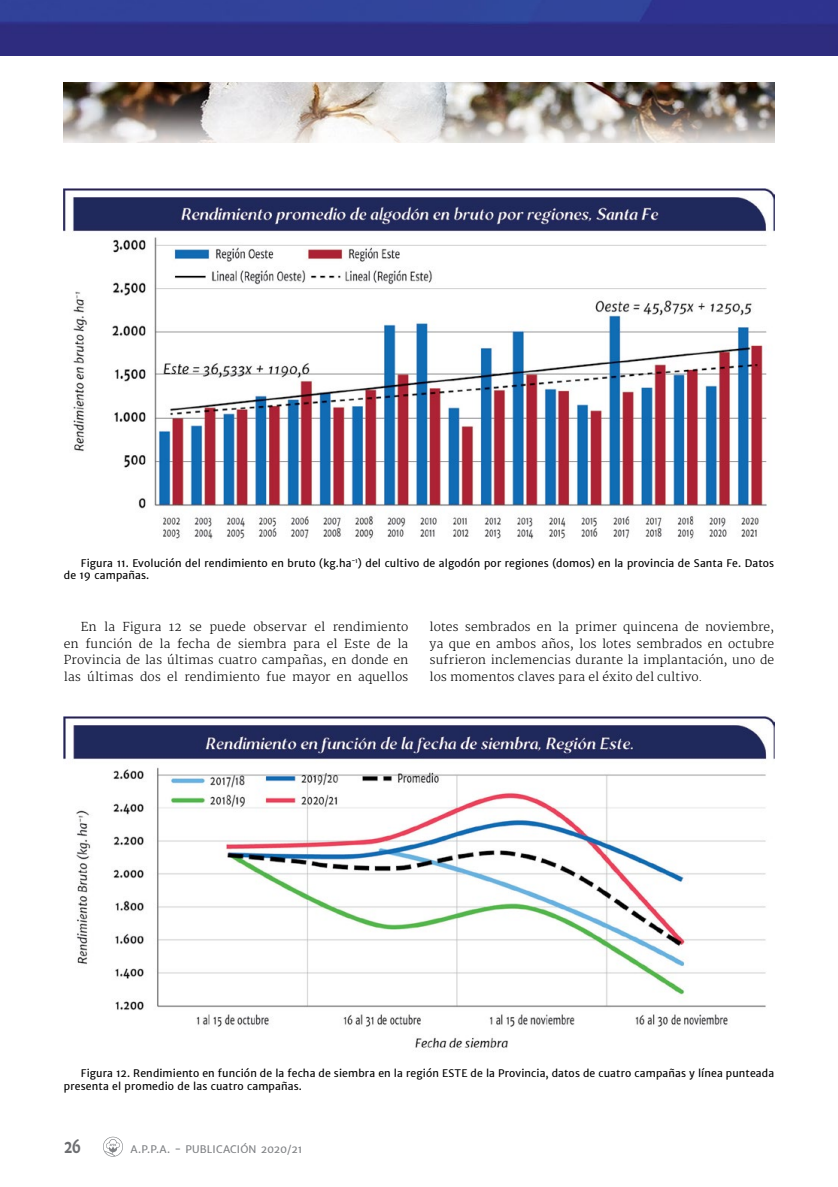
<style>
.page{position:relative;width:838px;height:1187px;background:#fff}
.page>*{position:absolute;margin:0;border:0;box-sizing:border-box;transform-origin:0 0}
.t1{font:700 18px "Merriweather Sans";color:#6d6e71;scale:.75 1}
.t2{font:300 12px/16.5px "Merriweather";letter-spacing:.005em;color:#000;text-align:justify}
.t3{font:10.5px/12.6px "Merriweather Sans";letter-spacing:.015em;color:#000}
.t4{font:10.5px "Merriweather Sans";letter-spacing:.01em;color:#808285}
</style>
<div class="page">
<svg style="left:103px;top:1136px;width:20px;height:20px"></svg>
<img style="left:64px;top:83px;width:710px;height:59px">
<img style="left:64px;top:188px;width:710px;height:351px">
<img style="left:64px;top:716px;width:710px;height:332px">
<img style="left:0;top:0;width:838px;height:55px">
<p class="t3" style="left:64px;top:556px;width:712px;text-indent:17px">Figura 11. Evolución del rendimiento en bruto (kg.ha<sup>-1</sup>) del cultivo de algodón por regiones (domos) en la provincia de Santa Fe. Datos de 19 campañas.</p>
<p class="t2" style="left:64px;top:619px;width:346px;text-indent:17px">En la Figura 12 se puede observar el rendimiento en función de la fecha de siembra para el Este de la Provincia de las últimas cuatro campañas, en donde en las últimas dos el rendimiento fue mayor en aquellos</p>
<p class="t2" style="left:429px;top:619px;width:346px">lotes sembrados en la primer quincena de noviembre, ya que en ambos años, los lotes sembrados en octubre sufrieron inclemencias durante la implantación, uno de los momentos claves para el éxito del cultivo.</p>
<p class="t3" style="left:64px;top:1066px;width:712px;text-indent:17px">Figura 12. Rendimiento en función de la fecha de siembra en la región ESTE de la Provincia, datos de cuatro campañas y línea punteada presenta el promedio de las cuatro campañas.</p>
<h1 class="t1" style="left:64px;top:1134px;width:25px">26</h1>
<p class="t4" style="left:131px;top:1141px;width:173px">A.P.P.A. - PUBLICACIÓN 2020/21</p>
</div>
